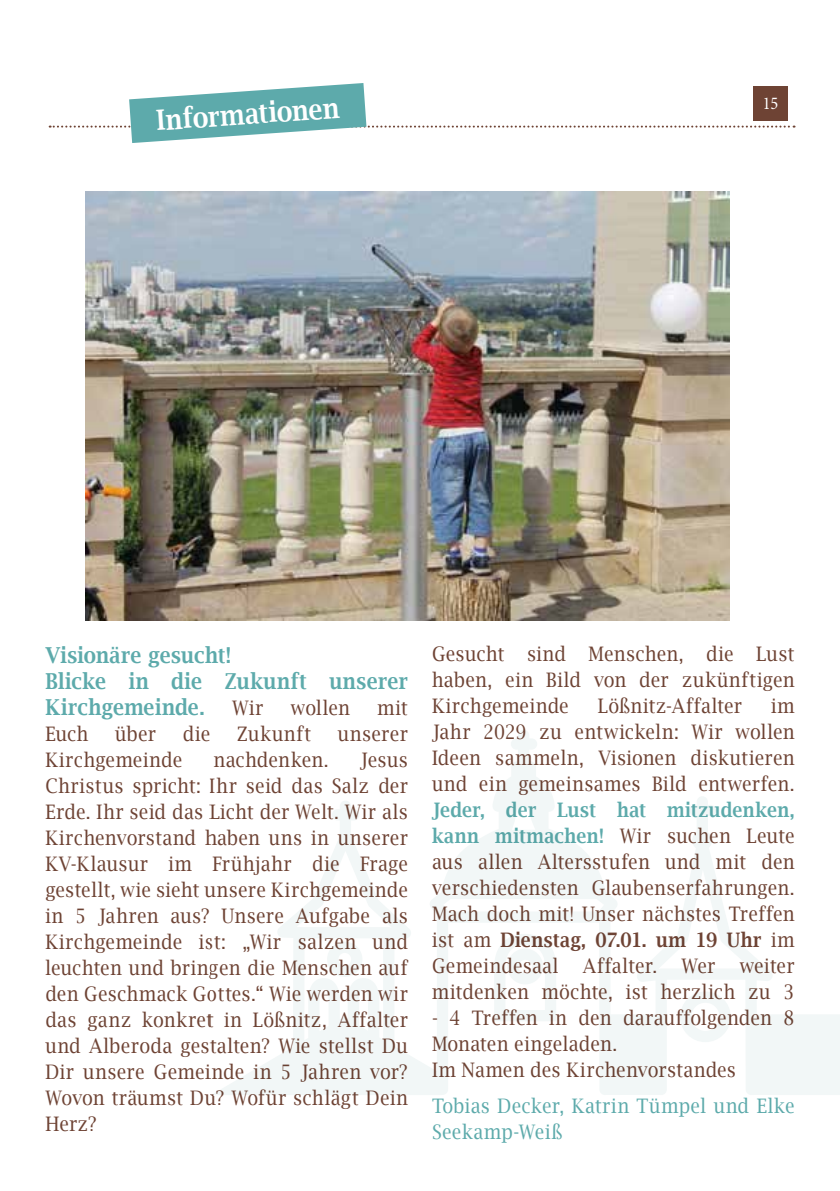
<style>
.page{position:relative;width:840px;height:1191px;background:#fff}
.page>*{position:absolute;margin:0;border:0;box-sizing:border-box;transform-origin:0 0}
.t1{font:600 28px "Lucida Bright";color:#fff;scale:.9 1}
.t2{font:600 22px/26px "Lucida Bright";letter-spacing:.01em;color:#5daaab;scale:.9 1}
.t3{font:20px/26px "Lucida Bright";letter-spacing:.02em;color:#6e4334;text-align:justify;scale:.9 1}
.t4{font:20px/26px "Lucida Bright";letter-spacing:.025em;color:#5daaab;scale:.9 1}
.t5{font:20px "Lucida Bright";letter-spacing:.05em;color:#6e4334;scale:.9 1}
.t6{font:18px "Minion Pro";color:#fff;scale:.9 1}
.s1{font-weight:600;color:#5daaab}
.s2{font-weight:600}
</style>
<div class="page">
<img style="left:86px;top:192px;width:643px;height:428px">
<svg style="left:50px;top:83px;width:744px;height:60px"></svg>
<svg style="left:212px;top:730px;width:627px;height:365px"></svg>
<svg style="left:679px;top:991px;width:51px;height:51px"></svg>
<svg style="left:327px;top:941px;width:35px;height:36px"></svg>
<h1 class="t1" style="left:155px;top:104px;width:205px;rotate:-4deg">Informationen</h1>
<p class="t6" style="left:762px;top:92px;width:19px">15</p>
<p class="t2" style="left:45px;top:641px;width:404px">Visionäre gesucht!<br>Blicke in die Zukunft unserer<br>Kirchgemeinde.</p>
<p class="t3" style="left:232px;top:694px;width:36px">Wir</p>
<p class="t3" style="left:291px;top:694px;width:67px">wollen</p>
<p class="t3" style="left:377px;top:694px;width:35px">mit</p>
<p class="t3" style="left:45px;top:720px;width:49px">Euch</p>
<p class="t3" style="left:115px;top:720px;width:47px">über</p>
<p class="t3" style="left:183px;top:720px;width:32px">die</p>
<p class="t5" style="left:237px;top:722px;width:84px">Zukunft</p>
<p class="t3" style="left:338px;top:720px;width:79px">unserer</p>
<p class="t3" style="left:45px;top:746px;width:153px">Kirchgemeinde</p>
<p class="t3" style="left:214px;top:746px;width:129px">nachdenken.</p>
<p class="t3" style="left:45px;top:746px;width:404px;text-indent:315px">Jesus Christus spricht: Ihr seid das Salz der Erde. Ihr seid das Licht der Welt. Wir als Kirchenvorstand haben uns in unserer KV-Klausur im Frühjahr die Frage gestellt, wie sieht unsere Kirchgemeinde in 5 Jahren aus? Unsere Aufgabe als Kirchgemeinde ist: „Wir salzen und leuchten und bringen die Menschen auf den Geschmack Gottes.“ Wie werden wir das ganz konkret in Lößnitz, Affalter und Alberoda gestalten? Wie stellst Du Dir unsere Gemeinde in 5 Jahren vor?<br>Wovon träumst Du? Wofür schlägt Dein Herz?</p>
<p class="t3" style="left:432px;top:641px;width:404px">Gesucht sind Menschen, die Lust haben, ein Bild von der zukünftigen Kirchgemeinde</p>
<p class="t3" style="left:597px;top:693px;width:162px">Lößnitz-Affalter</p>
<p class="t3" style="left:432px;top:693px;width:404px;text-indent:339px">im Jahr 2029 zu entwickeln: Wir wollen Ideen sammeln, Visionen diskutieren und ein gemeinsames Bild entwerfen.</p>
<p class="t3" style="left:432px;top:797px;width:404px"><span class="s1">Jeder, der Lust hat mitzudenken, kann mitmachen!</span> Wir suchen Leute aus allen Altersstufen und mit den verschiedensten Glaubenserfahrungen.<br>Mach doch mit! Unser nächstes Treffen ist am <span class="s2">Dienstag, 07.01. um 19 Uhr</span> im Gemeindesaal Affalter. Wer weiter mitdenken möchte, ist herzlich zu 3</p>
<p class="t3" style="left:432px;top:1005px;width:404px;text-align:left">- 4 Treffen in den darauffolgenden 8<br>Monaten eingeladen.<br>Im Namen des Kirchenvorstandes</p>
<p class="t4" style="left:432px;top:1093px;width:404px">Tobias Decker, Katrin Tümpel und Elke<br>Seekamp-Weiß</p>
</div>
